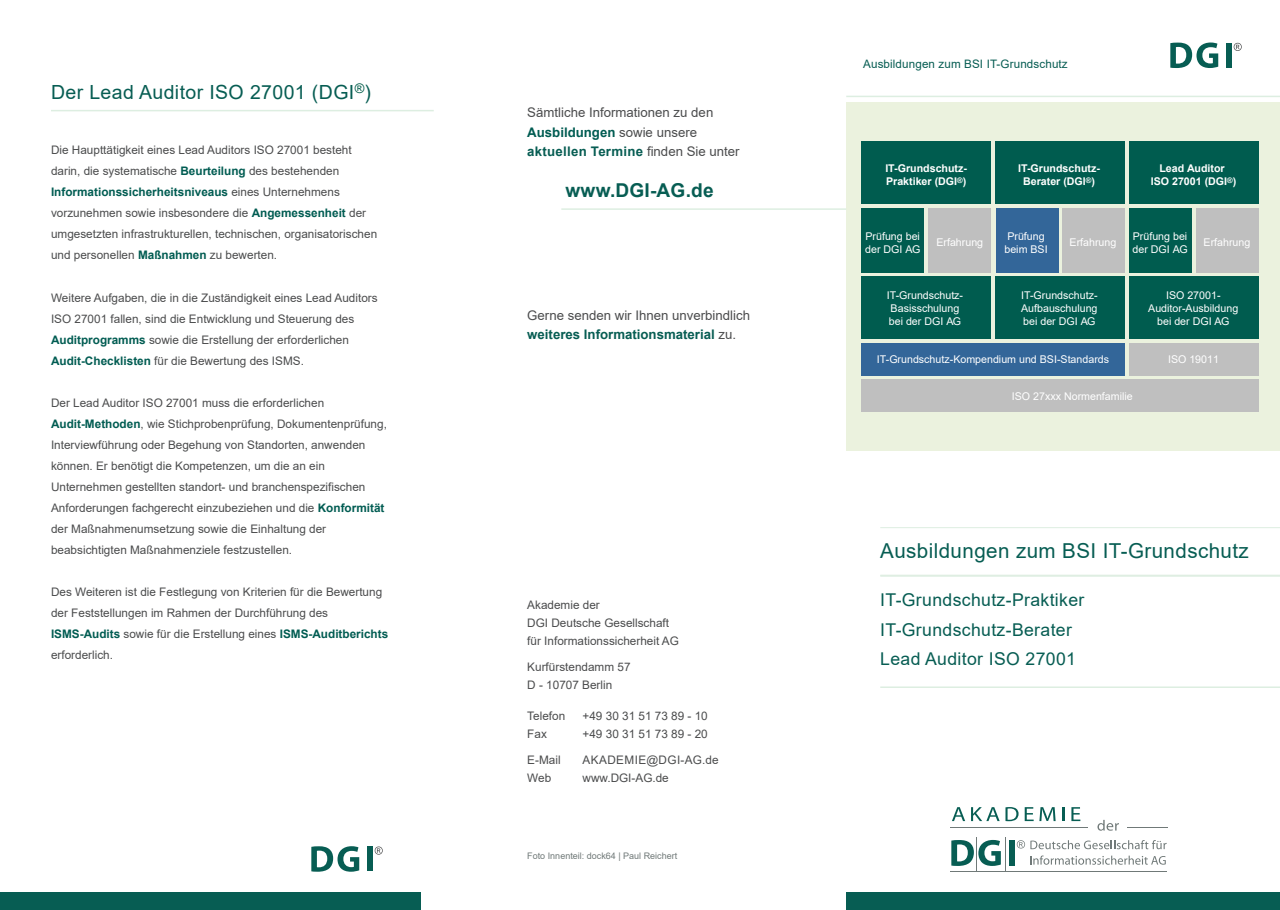
<style>
.page{position:relative;width:1280px;height:910px;background:#fff}
.page>*{position:absolute;margin:0;border:0;box-sizing:border-box;transform-origin:0 0}
.Absatzlinie_oben{font:20.55px "Arial";letter-spacing:.02em;color:#075d53}
.Überschrift_mit_Absa{font:19.5px "Arial";letter-spacing:.02em;color:#075d53}
.t1{font:700 19.05px "Arial";letter-spacing:.01em;color:#075d53}
.Absatzlinie_oben-2{font:17.7px/29.2px "Arial";letter-spacing:.02em;color:#075d53}
.t2{font:13.2px/19.5px "Arial";color:#4b4c4d}
.Normal_DGI_Standard{font:11.7px/21px "Arial";color:#4b4c4d}
.t3{font:11.7px "Arial";letter-spacing:.01em;color:#075d53}
.Normal_DGI_Standard-2{font:11.7px "Arial";letter-spacing:.035em;color:#4b4c4d}
.t4{font:10.65px/12.8px "Arial";color:#fff}
.t5{font:700 10.65px/12.8px "Arial";color:#fff;text-align:center}
.Normal_DGI_Standard-3{font:9px "Arial";color:#707978}
.s1{font-weight:700;color:#005c52}
.s2{font-weight:700;color:#075d53}
</style>
<div class="page">
<div style="left:846px;top:893px;width:434px;height:17px;background:#075d53"></div>
<div style="left:0;top:893px;width:421px;height:17px;background:#075d53"></div>
<div style="left:846px;top:102px;width:434px;height:349px;background:#ebf2de"></div>
<div style="left:861px;top:380px;width:397px;height:32px;background:#bfbfbf"></div>
<div style="left:861px;top:343px;width:264px;height:33px;background:#369"></div>
<div style="left:861px;top:276px;width:130px;height:63px;background:#005c4f"></div>
<div style="left:995px;top:276px;width:130px;height:63px;background:#005c4f"></div>
<div style="left:1129px;top:276px;width:129px;height:63px;background:#005c4f"></div>
<div style="left:861px;top:208px;width:63px;height:64px;background:#005c4f"></div>
<div style="left:928px;top:208px;width:63px;height:64px;background:#bfbfbf"></div>
<div style="left:996px;top:208px;width:62px;height:64px;background:#369"></div>
<div style="left:1062px;top:208px;width:63px;height:64px;background:#bfbfbf"></div>
<div style="left:1129px;top:208px;width:62px;height:64px;background:#005c4f"></div>
<div style="left:1196px;top:208px;width:62px;height:64px;background:#bfbfbf"></div>
<div style="left:861px;top:141px;width:130px;height:63px;background:#005c4f"></div>
<div style="left:995px;top:141px;width:130px;height:63px;background:#005c4f"></div>
<div style="left:1129px;top:141px;width:129px;height:63px;background:#005c4f"></div>
<div style="left:1129px;top:343px;width:129px;height:33px;background:#bfbfbf"></div>
<hr style="left:51px;top:110px;width:383px;height:1px;background:#ddeee1">
<hr style="left:846px;top:96px;width:434px;height:1px;background:#ddeee1">
<hr style="left:561px;top:208px;width:285px;height:2px;background:#ddeee1">
<hr style="left:880px;top:575px;width:400px;height:2px;background:#ddeee1">
<hr style="left:880px;top:686px;width:400px;height:2px;background:#ddeee1">
<hr style="left:880px;top:527px;width:400px;height:1px;background:#ddeee1">
<svg style="left:1170px;top:43px;width:48px;height:25px"></svg>
<div style="left:1226px;top:43px;width:6px;height:25px;background:#075d53"></div>
<svg style="left:1234px;top:43px;width:8px;height:8px"></svg>
<svg style="left:311px;top:846px;width:48px;height:26px"></svg>
<div style="left:367px;top:846px;width:6px;height:25px;background:#075d53"></div>
<svg style="left:375px;top:846px;width:8px;height:9px"></svg>
<svg style="left:1097px;top:820px;width:22px;height:11px"></svg>
<hr style="left:950px;top:827px;width:138px;height:1px;background:#707978">
<hr style="left:1127px;top:827px;width:40px;height:1px;background:#707978">
<svg style="left:1030px;top:855px;width:136px;height:10px"></svg>
<svg style="left:951px;top:840px;width:50px;height:26px"></svg>
<div style="left:1009px;top:840px;width:6px;height:26px;background:#075d53"></div>
<hr style="left:976px;top:838px;width:1px;height:33px;background:#707978">
<hr style="left:1005px;top:838px;width:1px;height:33px;background:#707978">
<hr style="left:950px;top:871px;width:217px;height:1px;background:#707978">
<svg style="left:952px;top:807px;width:13px;height:14px"></svg>
<svg style="left:971px;top:807px;width:47px;height:14px"></svg>
<svg style="left:1025px;top:807px;width:30px;height:14px"></svg>
<svg style="left:1062px;top:807px;width:2px;height:14px"></svg>
<svg style="left:1071px;top:807px;width:9px;height:14px"></svg>
<svg style="left:1017px;top:840px;width:149px;height:9px"></svg>
<p class="Überschrift_mit_Absa" style="left:51px;top:79px;width:321px">Der Lead Auditor ISO 27001 (DGI<sup>®</sup>)</p>
<p class="t3" style="left:863px;top:56px;width:206px">Ausbildungen zum BSI IT-Grundschutz</p>
<p class="t2" style="left:527px;top:103px;width:214px">Sämtliche Informationen zu den<br><span class="s1">Ausbildungen</span> sowie unsere <span class="s2">aktuellen Termine</span> finden Sie unter</p>
<p class="t1" style="left:566px;top:177px;width:150px">www.DGI-AG.de</p>
<p class="Normal_DGI_Standard" style="left:51px;top:140px;width:328px">Die Haupttätigkeit eines Lead Auditors ISO 27001 besteht darin, die systematische <span class="s1">Beurteilung</span> des bestehenden <span class="s1">Informationssicherheitsniveaus</span> eines Unternehmens vorzunehmen sowie insbesondere die <span class="s1">Angemessenheit</span> der umgesetzten infrastrukturellen, technischen, organisatorischen und personellen <span class="s1">Maßnahmen</span> zu bewerten.</p>
<p class="Normal_DGI_Standard" style="left:51px;top:287px;width:328px">Weitere Aufgaben, die in die Zuständigkeit eines Lead Auditors ISO 27001 fallen, sind die Entwicklung und Steuerung des <span class="s1">Auditprogramms</span> sowie die Erstellung der erforderlichen <span class="s1">Audit-Checklisten</span> für die Bewertung des ISMS.</p>
<p class="Normal_DGI_Standard" style="left:51px;top:392px;width:337px">Der Lead Auditor ISO 27001 muss die erforderlichen <span class="s1">Audit-Methoden</span>, wie Stichprobenprüfung, Dokumentenprüfung, Interviewführung oder Begehung von Standorten, anwenden können. Er benötigt die Kompetenzen, um die an ein Unternehmen gestellten standort- und branchenspezifischen Anforderungen fachgerecht einzubeziehen und die <span class="s1">Konformität </span>der Maßnahmenumsetzung sowie die Einhaltung der beabsichtigten Maßnahmenziele festzustellen.</p>
<p class="Normal_DGI_Standard" style="left:51px;top:581px;width:339px">Des Weiteren ist die Festlegung von Kriterien für die Bewertung der Feststellungen im Rahmen der Durchführung des <span class="s1">ISMS-Audits</span> sowie für die Erstellung eines <span class="s1">ISMS-Auditberichts </span>erforderlich.</p>
<p class="Absatzlinie_oben-2" style="left:880px;top:585px;width:206px">IT-Grundschutz-Praktiker<br>IT-Grundschutz-Berater<br>Lead Auditor ISO 27001</p>
<p class="t5" style="left:885px;top:162px;width:83px;text-align:left">IT-Grundschutz-<br>Praktiker (DGI<sup>®</sup>)</p>
<p class="t5" style="left:1018px;top:162px;width:83px">IT-Grundschutz-<br>Berater (DGI<sup>®</sup>)</p>
<p class="t5" style="left:1151px;top:162px;width:87px">Lead Auditor<br>ISO 27001 (DGI<sup>®</sup>)</p>
<p class="t4" style="left:865px;top:230px;width:57px">Prüfung bei der DGI AG</p>
<p class="t4" style="left:1132px;top:230px;width:57px">Prüfung bei der DGI AG</p>
<p class="t4" style="left:1004px;top:230px;width:45px">Prüfung beim BSI</p>
<p class="t4" style="left:936px;top:236px;width:48px">Erfahrung</p>
<p class="t4" style="left:1069px;top:236px;width:48px">Erfahrung</p>
<p class="t4" style="left:1203px;top:236px;width:48px">Erfahrung</p>
<p class="t4" style="left:887px;top:289px;width:78px">IT-Grundschutz-<br>Basisschulung bei der DGI AG</p>
<p class="t4" style="left:1021px;top:289px;width:78px;text-align:justify">IT-Grundschutz-Aufbauschulung bei der DGI AG</p>
<p class="t4" style="left:1148px;top:289px;width:92px;text-align:center">ISO 27001-<br>Auditor-Ausbildung bei der DGI AG</p>
<p class="t2" style="left:527px;top:305px;width:224px">Gerne senden wir Ihnen unverbindlich <span class="s2">weiteres Informationsmaterial</span> zu.</p>
<p class="t4" style="left:1168px;top:352px;width:52px">ISO 19011</p>
<p class="t4" style="left:877px;top:352px;width:234px">IT-Grundschutz-Kompendium und BSI-Standards</p>
<p class="t4" style="left:1012px;top:390px;width:122px">ISO 27xxx Normenfamilie</p>
<p class="Absatzlinie_oben" style="left:880px;top:536px;width:370px">Ausbildungen zum BSI IT-Grundschutz</p>
<p class="Normal_DGI_Standard" style="left:527px;top:594px;width:74px">Akademie der</p>
<p class="Normal_DGI_Standard" style="left:527px;top:612px;width:143px">DGI Deutsche Gesellschaft</p>
<p class="Normal_DGI_Standard" style="left:527px;top:630px;width:153px">für Informationssicherheit AG</p>
<p class="Normal_DGI_Standard" style="left:527px;top:656px;width:105px">Kurfürstendamm 57</p>
<p class="Normal_DGI_Standard" style="left:527px;top:674px;width:86px">D - 10707 Berlin</p>
<p class="Normal_DGI_Standard" style="left:527px;top:705px;width:39px">Telefon</p>
<p class="Normal_DGI_Standard" style="left:583px;top:705px;width:127px">+49 30 31 51 73 89 - 10</p>
<p class="Normal_DGI_Standard" style="left:527px;top:723px;width:21px">Fax</p>
<p class="Normal_DGI_Standard" style="left:583px;top:723px;width:127px">+49 30 31 51 73 89 - 20</p>
<p class="Normal_DGI_Standard" style="left:527px;top:750px;width:35px">E-Mail</p>
<p class="Normal_DGI_Standard-2" style="left:583px;top:752px;width:138px">AKADEMIE@DGI-AG.de</p>
<p class="Normal_DGI_Standard" style="left:527px;top:768px;width:25px">Web</p>
<p class="Normal_DGI_Standard" style="left:583px;top:768px;width:88px">www.DGI-AG.de</p>
<p class="Normal_DGI_Standard-3" style="left:527px;top:850px;width:151px">Foto Innenteil: dock64 | Paul Reichert</p>
</div>
